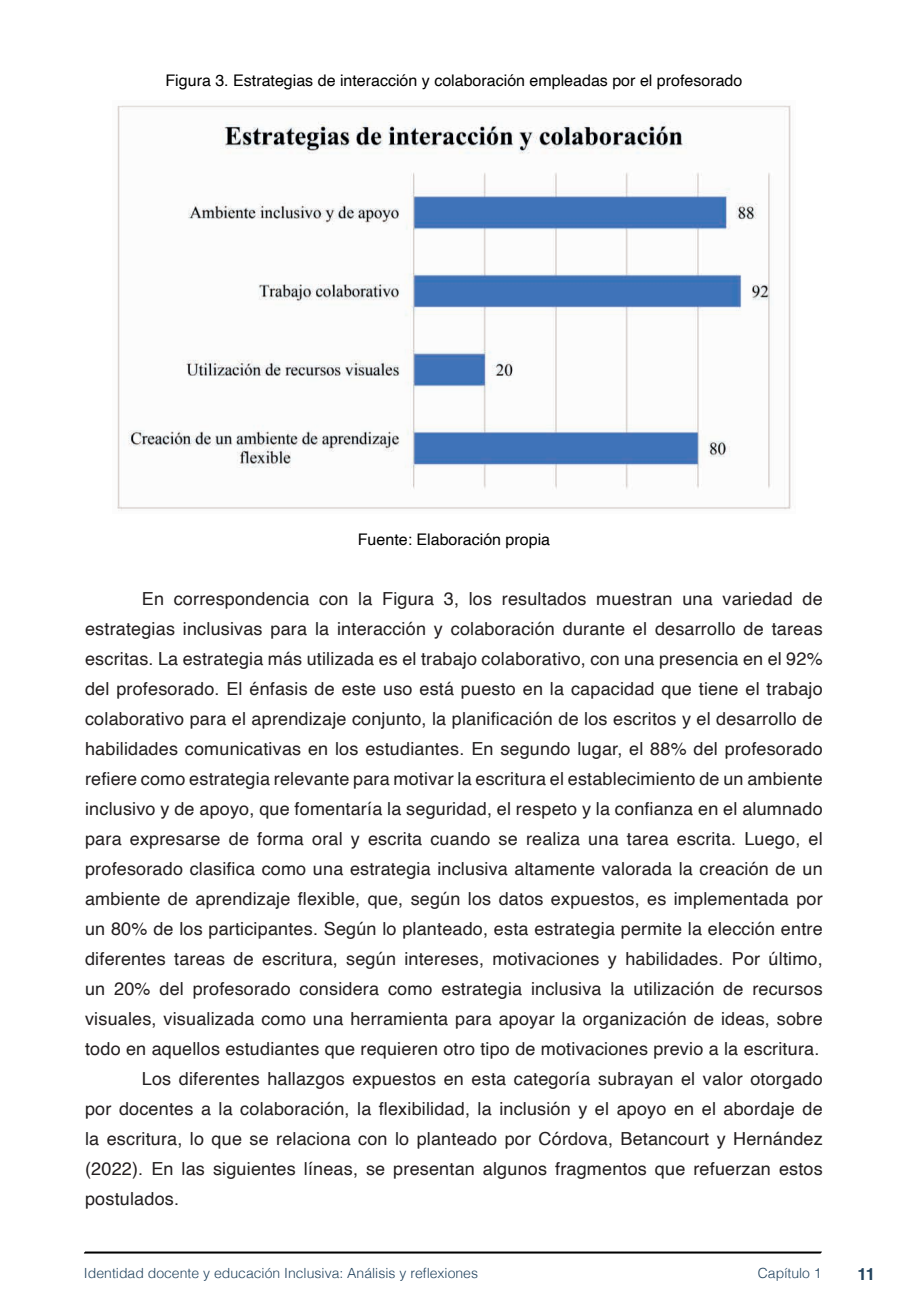
<style>
.page{position:relative;width:908px;height:1304px;background:#fff}
.page>*{position:absolute;margin:0;border:0;box-sizing:border-box;transform-origin:0 0}
.t1{font:18px "Helvetica";letter-spacing:.01em;color:#231f20}
.t2{font:700 16.8px "Helvetica";color:#23445f}
.t3{font:16px "Helvetica";color:#000}
.t4{font:300 14px "Helvetica";color:#23445f}
</style>
<div class="page">
<svg style="left:84px;top:1251px;width:737px;height:3px;background:#515151"></svg>
<img style="left:117px;top:105px;width:674px;height:406px">
<p class="t3" style="left:165px;top:68px;width:578px">Figura 3. Estrategias de interacción y colaboración empleadas por el profesorado</p>
<p class="t3" style="left:357px;top:527px;width:194px">Fuente: Elaboración propia</p>
<p class="t1" style="left:142px;top:584px;width:682px">En correspondencia con la Figura 3, los resultados muestran una variedad de</p>
<p class="t1" style="left:85px;top:614px;width:738px">estrategias inclusivas para la interacción y colaboración durante el desarrollo de tareas</p>
<p class="t1" style="left:85px;top:644px;width:738px">escritas. La estrategia más utilizada es el trabajo colaborativo, con una presencia en el 92%</p>
<p class="t1" style="left:85px;top:674px;width:738px">del profesorado. El énfasis de este uso está puesto en la capacidad que tiene el trabajo</p>
<p class="t1" style="left:85px;top:704px;width:738px">colaborativo para el aprendizaje conjunto, la planificación de los escritos y el desarrollo de</p>
<p class="t1" style="left:85px;top:734px;width:738px">habilidades comunicativas en los estudiantes. En segundo lugar, el 88% del profesorado</p>
<p class="t1" style="left:85px;top:764px;width:738px">refiere como estrategia relevante para motivar la escritura el establecimiento de un ambiente</p>
<p class="t1" style="left:85px;top:794px;width:738px">inclusivo y de apoyo, que fomentaría la seguridad, el respeto y la confianza en el alumnado</p>
<p class="t1" style="left:85px;top:824px;width:738px">para expresarse de forma oral y escrita cuando se realiza una tarea escrita. Luego, el</p>
<p class="t1" style="left:85px;top:854px;width:738px">profesorado clasifica como una estrategia inclusiva altamente valorada la creación de un</p>
<p class="t1" style="left:85px;top:884px;width:738px">ambiente de aprendizaje flexible, que, según los datos expuestos, es implementada por</p>
<p class="t1" style="left:85px;top:914px;width:738px">un 80% de los participantes. Según lo planteado, esta estrategia permite la elección entre</p>
<p class="t1" style="left:85px;top:944px;width:738px">diferentes tareas de escritura, según intereses, motivaciones y habilidades. Por último,</p>
<p class="t1" style="left:85px;top:974px;width:738px">un 20% del profesorado considera como estrategia inclusiva la utilización de recursos</p>
<p class="t1" style="left:85px;top:1004px;width:738px">visuales, visualizada como una herramienta para apoyar la organización de ideas, sobre</p>
<p class="t1" style="left:85px;top:1034px;width:735px">todo en aquellos estudiantes que requieren otro tipo de motivaciones previo a la escritura.</p>
<p class="t1" style="left:142px;top:1064px;width:682px">Los diferentes hallazgos expuestos en esta categoría subrayan el valor otorgado</p>
<p class="t1" style="left:85px;top:1094px;width:738px">por docentes a la colaboración, la flexibilidad, la inclusión y el apoyo en el abordaje de</p>
<p class="t1" style="left:85px;top:1124px;width:738px">la escritura, lo que se relaciona con lo planteado por Córdova, Betancourt y Hernández</p>
<p class="t1" style="left:85px;top:1154px;width:738px">(2022). En las siguientes líneas, se presentan algunos fragmentos que refuerzan estos</p>
<p class="t1" style="left:85px;top:1184px;width:95px">postulados.</p>
<p class="t4" style="left:84px;top:1261px;width:395px">Identidad docente y educación Inclusiva: Análisis y reflexiones</p>
<p class="t4" style="left:757px;top:1261px;width:65px">Capítulo 1</p>
<p class="t2" style="left:857px;top:1264px;width:19px">11</p>
</div>
